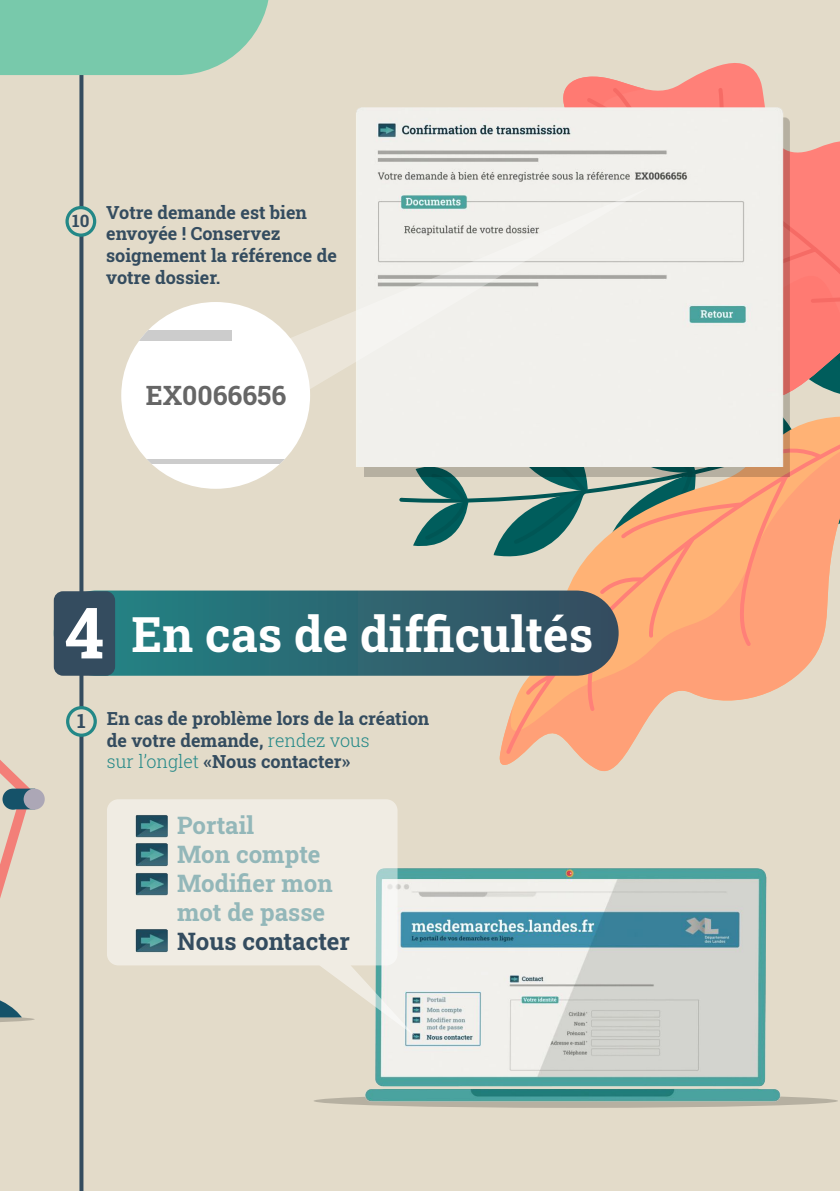
<style>
.page{position:relative;width:840px;height:1191px;background:#fff}
.page>*{position:absolute;margin:0;border:0;box-sizing:border-box;transform-origin:0 0}
.t1{font:700 48.4px "Roboto Slab";color:#fff}
.t2{font:700 26.6px "Roboto Slab";color:#666}
.t3{font:700 24px/28.8px "Roboto Slab";color:#93b7b9}
.t4{font:700 24px "Roboto Slab";color:#344c5f}
.t5{font:700 19.4px "Roboto Slab";color:#344c5f}
.t6{font:700 18px/21.6px "Roboto Slab";color:#344c5f}
.t7{font:700 17px "Roboto Slab";color:#344c5f}
.s1{font-size:70.8px}
.s2{font-weight:300;color:#238887}
</style>
<div class="page">
<div style="left:0;top:0;width:839px;height:1191px;background:#e3dbc9"></div>
<svg style="left:413px;top:476px;width:56px;height:70px"></svg>
<svg style="left:697px;top:63px;width:61px;height:12px"></svg>
<svg style="left:563px;top:75px;width:201px;height:31px;fill:#ff8078"></svg>
<svg style="left:584px;top:96px;width:255px;height:198px"></svg>
<svg style="left:789px;top:190px;width:29px;height:97px;background:#fc7c75"></svg>
<svg style="left:714px;top:85px;width:9px;height:21px"></svg>
<svg style="left:585px;top:84px;width:61px;height:22px"></svg>
<svg style="left:499px;top:740px;width:125px;height:31px"></svg>
<svg style="left:503px;top:714px;width:148px;height:43px"></svg>
<svg style="left:493px;top:294px;width:346px;height:420px"></svg>
<div style="left:364px;top:117px;width:425px;height:359px;background:#000;opacity:.2"></div>
<img style="left:356px;top:106px;width:431px;height:361px">
<svg style="left:79px;top:75px;width:4px;height:1116px;background:#475c6a"></svg>
<svg style="left:0;top:0;width:269px;height:75px;background:#81caad"></svg>
<div style="left:67px;top:208px;width:28px;height:27px;background:#e3dbc9;border-radius:50%"></div>
<div style="left:65px;top:206px;width:31px;height:31px;border:3px solid #238887;border-radius:50%"></div>
<svg style="left:54px;top:590px;width:564px;height:85px;background:#2d6771"></svg>
<div style="left:54px;top:591px;width:61px;height:84px;background:#344c5f;border-radius:9px"></div>
<svg style="left:313px;top:1094px;width:524px;height:13px"></svg>
<img style="left:268px;top:854px;width:534px;height:254px">
<div style="left:107px;top:799px;width:290px;height:166px;background:#f0ece3;border-radius:11px"></div>
<img style="left:136px;top:815px;width:32px;height:23px">
<img style="left:136px;top:843px;width:32px;height:24px">
<img style="left:136px;top:873px;width:32px;height:23px">
<img style="left:136px;top:929px;width:32px;height:24px">
<svg style="left:319px;top:965px;width:96px;height:71px"></svg>
<div style="left:68px;top:707px;width:27px;height:28px;background:#e3dbc9;border-radius:50%"></div>
<div style="left:66px;top:706px;width:31px;height:31px;border:3px solid #238887;border-radius:50%"></div>
<svg style="left:280px;top:187px;width:369px;height:203px;fill:#f1f0ec"></svg>
<div style="left:121px;top:302px;width:189px;height:187px;background:#fff;border-radius:50%"></div>
<svg style="left:139px;top:330px;width:92px;height:11px"></svg>
<svg style="left:147px;top:459px;width:138px;height:4px"></svg>
<svg style="left:0;top:760px;width:39px;height:262px"></svg>
<div style="left:24px;top:788px;width:21px;height:21px;background:#aca7b6;border-radius:50%"></div>
<p class="t7" style="left:72px;top:209px;width:19px">10</p>
<p class="t6" style="left:106px;top:201px;width:232px">Votre demande est bien envoyée ! Conservez soignement la référence de votre dossier.</p>
<h2 class="t2" style="left:146px;top:377px;width:142px">EX0066656</h2>
<h1 class="t1" style="left:64px;top:601px;width:530px"><span class="s1">4</span> En cas de difficultés</h1>
<p class="t5" style="left:77px;top:708px;width:10px">1</p>
<p class="t6" style="left:107px;top:707px;width:324px">En cas de problème lors de la création de votre demande, <span class="s2">rendez vous<br>sur l’onglet</span> «Nous contacter»</p>
<h3 class="t3" style="left:177px;top:810px;width:157px">Portail<br>Mon compte<br>Modifier mon mot de passe</h3>
<h3 class="t4" style="left:177px;top:924px;width:174px">Nous contacter</h3>
</div>
